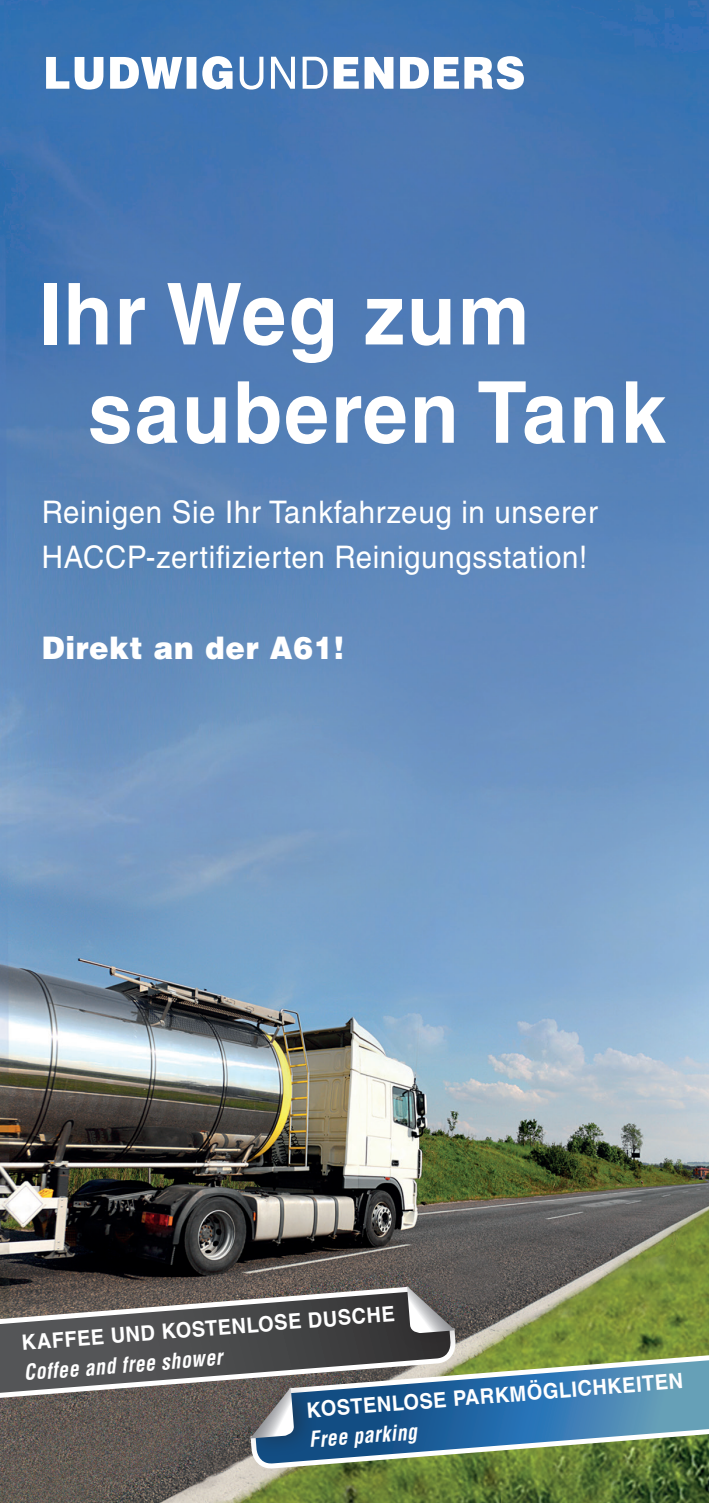
<style>
.page{position:relative;width:709px;height:1503px;background:#fff}
.page>*{position:absolute;margin:0;border:0;box-sizing:border-box;transform-origin:0 0}
.t1{font:700 85.5px "Helvetica LT Std";letter-spacing:.025em;color:#fff;scale:.94 1}
.t2{font:31px/45.2px "Helvetica LT Std";letter-spacing:.025em;color:#fff;scale:.94 1}
.t3{font:900 31px "Helvetica LT Std";letter-spacing:.025em;color:#fff;scale:.94 1}
.t4{font:700 21.25px/28.8px "Helvetica LT Std";color:#fff;scale:.94 1}
.t5{font:italic 700 condensed 21.25px "Helvetica LT Std";color:#fff;scale:.94 1}
.s1{font-style:italic;font-stretch:condensed}
</style>
<div class="page">
<img style="left:0;top:0;width:709px;height:1502px">
<svg style="left:334px;top:56px;width:190px;height:34px"></svg>
<svg style="left:240px;top:57px;width:87px;height:33px"></svg>
<svg style="left:46px;top:56px;width:186px;height:34px"></svg>
<svg style="left:248px;top:1355px;width:461px;height:147px"></svg>
<svg style="left:0;top:1283px;width:458px;height:186px"></svg>
<div style="left:394px;top:1271px;width:82px;height:82px;background:#231f20;opacity:.45"></div>
<svg style="left:407px;top:1286px;width:48px;height:46px"></svg>
<p class="t1" style="left:39px;top:262px;width:523px">Ihr Weg zum</p>
<p class="t1" style="left:88px;top:360px;width:616px">sauberen Tank</p>
<p class="t2" style="left:42px;top:489px;width:593px">Reinigen Sie Ihr Tankfahrzeug in unserer<br>HACCP-zertifizierten Reinigungsstation!</p>
<p class="t3" style="left:42px;top:627px;width:323px">Direkt an der A61!</p>
<p class="t4" style="left:20px;top:1329px;width:400px;rotate:-5deg">KAFFEE UND KOSTENLOSE DUSCHE</p>
<p class="t5" style="left:23px;top:1360px;width:213px;rotate:-5deg">Coffee and free shower</p>
<p class="t4" style="left:305px;top:1397px;width:403px;rotate:-5deg">KOSTENLOSE PARKMÖGLICHKEITEN<br><span class="s1">Free parking</span></p>
</div>
